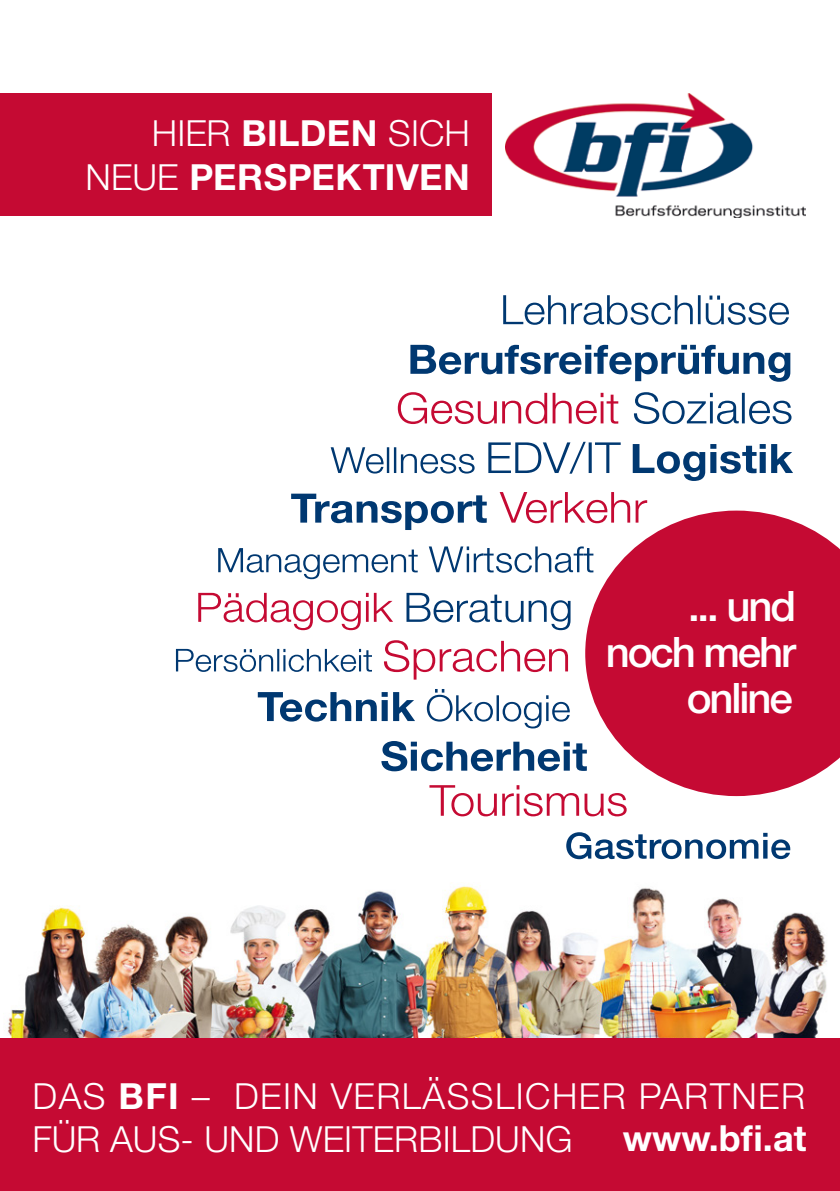
<style>
.page{position:relative;width:840px;height:1191px;background:#fff}
.page>*{position:absolute;margin:0;border:0;box-sizing:border-box;transform-origin:0 0}
.t1{font:500 42px/46px "Helvetica Neue LT Std";letter-spacing:-.05em;color:#fff;text-align:right}
.t2{font:300 36px/43.2px "Helvetica Neue LT Std";letter-spacing:.04em;color:#fff}
.t3{font:700 36px/43.2px "Helvetica Neue LT Std";letter-spacing:.01em;color:#fff;text-align:right}
.s1{font-weight:300}
.s2{font-weight:700}
</style>
<div class="page">
<img style="left:7px;top:859px;width:820px;height:179px">
<svg style="left:566px;top:832px;width:224px;height:27px"></svg>
<svg style="left:429px;top:785px;width:197px;height:31px"></svg>
<svg style="left:381px;top:741px;width:204px;height:30px"></svg>
<svg style="left:258px;top:689px;width:311px;height:39px"></svg>
<svg style="left:383px;top:640px;width:184px;height:39px"></svg>
<svg style="left:176px;top:649px;width:196px;height:23px"></svg>
<svg style="left:406px;top:593px;width:164px;height:37px"></svg>
<svg style="left:198px;top:593px;width:195px;height:37px"></svg>
<svg style="left:218px;top:546px;width:367px;height:33px"></svg>
<svg style="left:499px;top:492px;width:147px;height:31px"></svg>
<svg style="left:291px;top:493px;width:195px;height:37px"></svg>
<svg style="left:330px;top:442px;width:462px;height:39px"></svg>
<svg style="left:633px;top:392px;width:158px;height:32px"></svg>
<svg style="left:397px;top:392px;width:221px;height:32px"></svg>
<svg style="left:410px;top:345px;width:379px;height:37px"></svg>
<svg style="left:503px;top:295px;width:285px;height:30px"></svg>
<svg style="left:585px;top:510px;width:254px;height:286px;fill:#c50a33"></svg>
<div style="left:0;top:1038px;width:839px;height:153px;background:#c50a33"></div>
<div style="left:0;top:94px;width:491px;height:122px;background:#c50a33"></div>
<img style="left:505px;top:93px;width:300px;height:125px">
<p class="t3" style="left:85px;top:111px;width:386px"><span class="s1">HIER</span> BILDEN <span class="s1">SICH<br>NEUE</span> PERSPEKTIVEN</p>
<p class="t1" style="left:605px;top:582px;width:192px">... und noch mehr online</p>
<p class="t2" style="left:33px;top:1074px;width:773px">DAS <span class="s2">BFI</span> – DEIN VERLÄSSLICHER PARTNER<br>FÜR AUS- UND WEITERBILDUNG</p>
<p class="t3" style="left:622px;top:1116px;width:185px">www.bfi.at</p>
</div>
